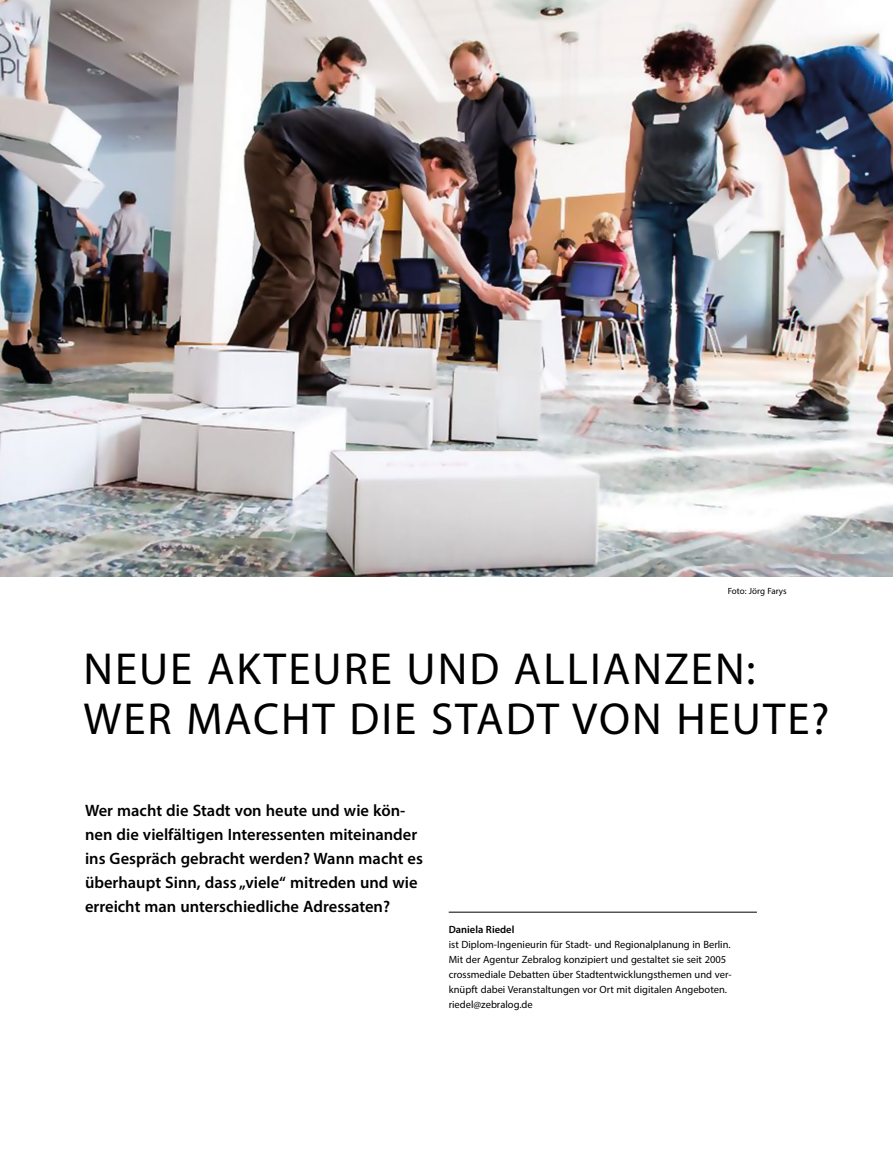
<style>
.page{position:relative;width:893px;height:1170px;background:#fff}
.page>*{position:absolute;margin:0;border:0;box-sizing:border-box;transform-origin:0 0}
.t1{font:45px/49.5px "Myriad Pro";letter-spacing:.045em;color:#000}
.t2{font:600 16.5px/24px "Myriad Pro";color:#000}
.Adresse{font:10.5px/15px "Myriad Pro";color:#000}
.t3{font:9px "Myriad Pro";letter-spacing:-.005em;color:#000}
.s1{font-weight:600}
</style>
<div class="page">
<hr style="left:449px;top:911px;width:308px;height:1px;background:#000">
<img style="left:0;top:0;width:893px;height:576px">
<p class="t3" style="left:728px;top:585px;width:60px">Foto: Jörg Farys</p>
<h1 class="t1" style="left:83px;top:643px;width:748px">NEUE AKTEURE UND ALLIANZEN:<br>WER MACHT DIE STADT VON HEUTE?</h1>
<p class="t2" style="left:85px;top:797px;width:339px">Wer macht die Stadt von heute und wie kön&shy;nen die vielfältigen Interessenten miteinander ins Gespräch gebracht werden? Wann macht es überhaupt Sinn, dass „viele“ mitreden und wie erreicht man unterschiedliche Adressaten?</p>
<p class="Adresse" style="left:449px;top:921px;width:284px"><span class="s1">Daniela Riedel<br></span>ist Diplom-Ingenieurin für Stadt- und Regionalplanung in Berlin.<br>Mit der Agentur Zebralog konzipiert und gestaltet sie seit 2005 crossmediale Debatten über Stadtentwicklungsthemen und ver&shy;knüpft dabei Veranstaltungen vor Ort mit digitalen Angeboten. riedel@zebralog.de</p>
</div>
